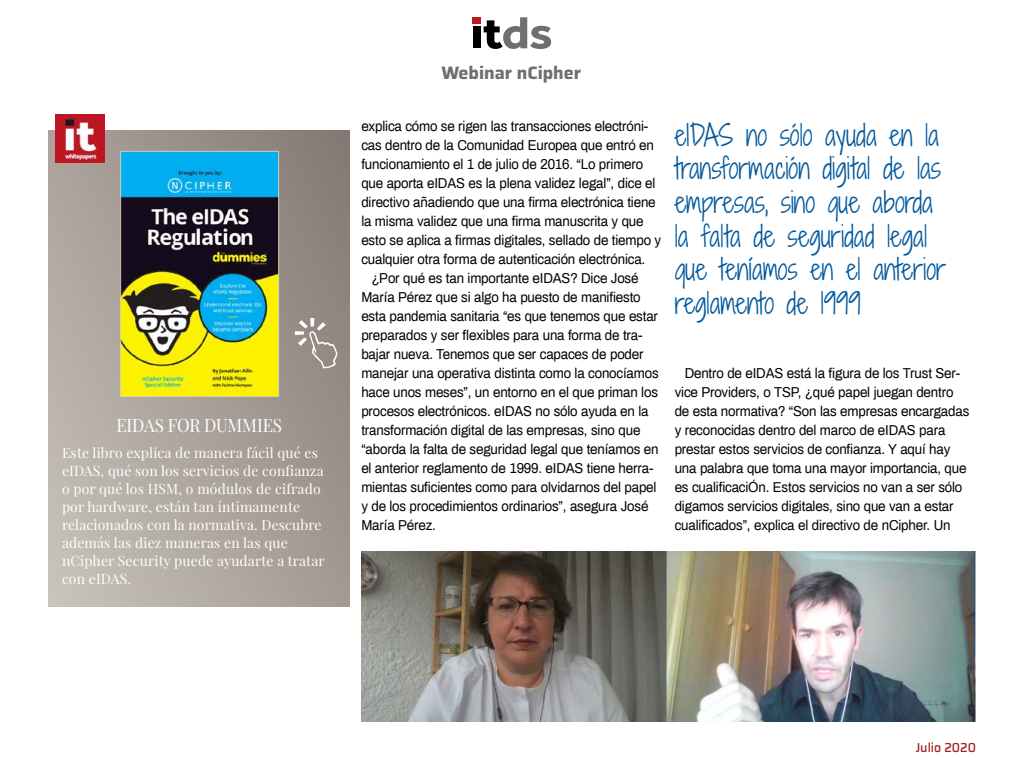
<style>
.page{position:relative;width:1024px;height:768px;background:#fff}
.page>*{position:absolute;margin:0;border:0;box-sizing:border-box;transform-origin:0 0}
.t1{font:28px/33.6px "Shadows Into Light Two";color:#00589e;scale:.9 1}
.t2{font:18px "Playfair Display";letter-spacing:-.01em;color:#fff;scale:.95 1}
.t3{font:700 18px "Saira";color:#706f6f}
.t4{font:14px/19px "Archivo";letter-spacing:-.01em;color:#000;scale:.95 1}
.t5{font:14px/18px "Playfair Display";letter-spacing:.01em;color:#fff}
.t6{font:500 13px "Saira";color:#a0211f;scale:.95 1}
</style>
<div class="page">
<div style="left:473px;top:17px;width:8px;height:6px;background:#bd1822"></div>
<div style="left:473px;top:26px;width:8px;height:22px;background:#000"></div>
<svg style="left:484px;top:17px;width:67px;height:32px"></svg>
<svg style="left:48px;top:130px;width:301px;height:477px;background:#a8a099"></svg>
<img style="left:56px;top:115px;width:48px;height:48px">
<img style="left:122px;top:153px;width:155px;height:242px">
<div style="left:120px;top:151px;width:159px;height:246px;border:1px solid #d5cfb3"></div>
<svg style="left:295px;top:318px;width:42px;height:51px;background:#a49c96"></svg>
<img style="left:361px;top:552px;width:615px;height:169px">
<p class="t2" style="left:116px;top:414px;width:176px">EIDAS FOR DUMMIES</p>
<p class="t5" style="left:62px;top:444px;width:264px">Este libro explica de manera fácil qué es eIDAS, qué son los servicios de confianza o por qué los HSM, o módulos de cifrado por hardware, están tan íntimamente relacionados con la normativa. Descubre además las diez maneras en las que nCipher Security puede ayudarte a tratar con eIDAS.</p>
<p class="t3" style="left:442px;top:59px;width:141px">Webinar nCipher</p>
<p class="t4" style="left:361px;top:116px;width:304px">explica cómo se rigen las transacciones electróni-</p>
<p class="t4" style="left:361px;top:135px;width:309px">cas dentro de la Comunidad Europea que entró en</p>
<p class="t4" style="left:361px;top:154px;width:298px">funcionamiento el 1 de julio de 2016. “Lo primero</p>
<p class="t4" style="left:361px;top:173px;width:311px">que aporta eIDAS es la plena validez legal”, dice el</p>
<p class="t4" style="left:361px;top:192px;width:311px">directivo añadiendo que una firma electrónica tiene</p>
<p class="t4" style="left:361px;top:211px;width:299px">la misma validez que una firma manuscrita y que</p>
<p class="t4" style="left:361px;top:230px;width:317px">esto se aplica a firmas digitales, sellado de tiempo y</p>
<p class="t4" style="left:361px;top:249px;width:300px">cualquier otra forma de autenticación electrónica.</p>
<p class="t4" style="left:371px;top:268px;width:283px">¿Por qué es tan importante eIDAS? Dice José</p>
<p class="t4" style="left:361px;top:287px;width:296px">María Pérez que si algo ha puesto de manifiesto</p>
<p class="t4" style="left:361px;top:306px;width:314px">esta pandemia sanitaria “es que tenemos que estar</p>
<p class="t4" style="left:361px;top:325px;width:298px">preparados y ser flexibles para una forma de tra-</p>
<p class="t4" style="left:361px;top:344px;width:299px">bajar nueva. Tenemos que ser capaces de poder</p>
<p class="t4" style="left:361px;top:363px;width:315px">manejar una operativa distinta como la conocíamos</p>
<p class="t4" style="left:361px;top:382px;width:314px">hace unos meses”, un entorno en el que priman los</p>
<p class="t4" style="left:361px;top:401px;width:304px">procesos electrónicos. eIDAS no sólo ayuda en la</p>
<p class="t4" style="left:361px;top:420px;width:295px">transformación digital de las empresas, sino que</p>
<p class="t4" style="left:361px;top:439px;width:314px">“aborda la falta de seguridad legal que teníamos en</p>
<p class="t4" style="left:361px;top:458px;width:309px">el anterior reglamento de 1999. eIDAS tiene herra-</p>
<p class="t4" style="left:361px;top:477px;width:312px">mientas suficientes como para olvidarnos del papel</p>
<p class="t4" style="left:361px;top:496px;width:304px">y de los procedimientos ordinarios”, asegura José</p>
<p class="t4" style="left:361px;top:515px;width:80px">María Pérez.</p>
<h1 class="t1" style="left:675px;top:118px;width:303px">eIDAS no sólo ayuda en la transformación digital de las empresas, sino que aborda la falta de seguridad legal que teníamos en el anterior reglamento de 1999</h1>
<p class="t4" style="left:675px;top:363px;width:312px;text-indent:10px">Dentro de eIDAS está la figura de los Trust Ser&shy;vice Providers, o TSP, ¿qué papel juegan dentro de esta normativa? “Son las empresas encargadas y reconocidas dentro del marco de eIDAS para prestar estos servicios de confianza. Y aquí hay una palabra que toma una mayor importancia, que es cualificaciÓn. Estos servicios no van a ser sólo digamos servicios digitales, sino que van a estar cualificados”, explica el directivo de nCipher. Un</p>
<p class="t6" style="left:916px;top:738px;width:65px">Julio 2020</p>
</div>
